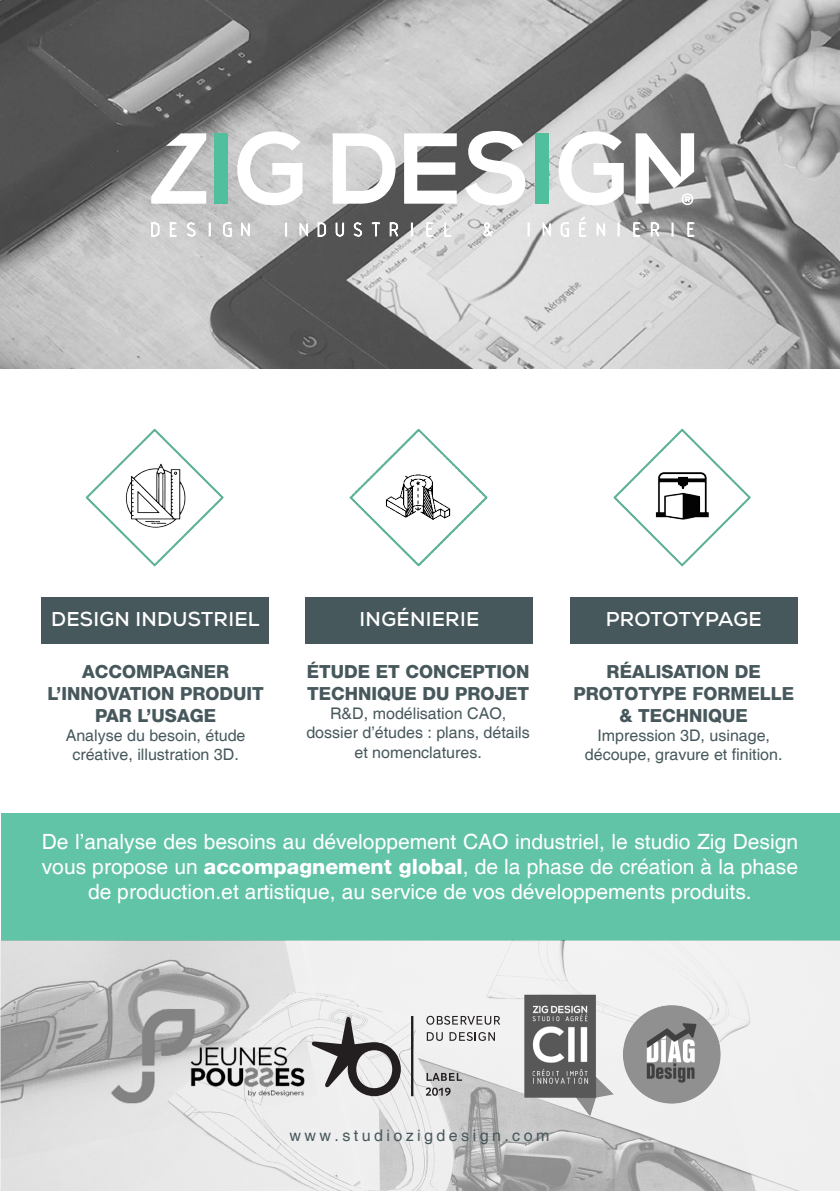
<style>
.page{position:relative;width:840px;height:1191px;background:#fff}
.page>*{position:absolute;margin:0;border:0;box-sizing:border-box;transform-origin:0 0}
.t1{font:21px/25.2px "Helvetica";color:#fff;text-align:center}
.t2{font:700 20px "Nexa";letter-spacing:.015em;color:#fff}
.t3{font:800 18px/21.6px "Helvetica 85";color:#47585c;text-align:center}
.t4{font:16px/19.2px "Helvetica";color:#47585c;text-align:center}
.t5{font:16px "Helvetica";letter-spacing:.215em;color:#47585c}
.s1{font-family:"Helvetica 85";font-weight:800}
</style>
<div class="page">
<div style="left:1px;top:813px;width:838px;height:127px;background:#62c4a7"></div>
<img style="left:0;top:940px;width:839px;height:251px">
<img style="left:0;top:0;width:839px;height:369px">
<svg style="left:150px;top:222px;width:10px;height:16px"></svg>
<svg style="left:169px;top:222px;width:8px;height:15px"></svg>
<svg style="left:186px;top:221px;width:10px;height:17px"></svg>
<div style="left:208px;top:222px;width:3px;height:14px;border:2px solid #fff"></div>
<svg style="left:222px;top:221px;width:10px;height:16px"></svg>
<svg style="left:240px;top:219px;width:10px;height:21px"></svg>
<svg style="left:285px;top:222px;width:2px;height:14px"></svg>
<svg style="left:299px;top:219px;width:9px;height:21px"></svg>
<svg style="left:317px;top:222px;width:10px;height:16px"></svg>
<svg style="left:334px;top:222px;width:10px;height:16px"></svg>
<svg style="left:352px;top:221px;width:11px;height:17px"></svg>
<svg style="left:371px;top:222px;width:9px;height:15px"></svg>
<svg style="left:389px;top:221px;width:10px;height:17px"></svg>
<div style="left:410px;top:222px;width:3px;height:14px;border:2px solid #fff"></div>
<svg style="left:425px;top:222px;width:9px;height:15px"></svg>
<svg style="left:443px;top:222px;width:9px;height:15px"></svg>
<svg style="left:482px;top:221px;width:12px;height:17px"></svg>
<svg style="left:527px;top:222px;width:2px;height:14px"></svg>
<svg style="left:541px;top:219px;width:10px;height:21px"></svg>
<svg style="left:559px;top:221px;width:10px;height:16px"></svg>
<svg style="left:578px;top:215px;width:8px;height:22px"></svg>
<svg style="left:595px;top:219px;width:10px;height:21px"></svg>
<svg style="left:617px;top:222px;width:2px;height:14px"></svg>
<svg style="left:632px;top:222px;width:8px;height:15px"></svg>
<svg style="left:649px;top:221px;width:11px;height:17px"></svg>
<svg style="left:671px;top:222px;width:2px;height:14px"></svg>
<svg style="left:686px;top:222px;width:8px;height:15px"></svg>
<div style="left:214px;top:133px;width:13px;height:71px;background:#51be9e"></div>
<svg style="left:237px;top:131px;width:65px;height:74px"></svg>
<svg style="left:332px;top:133px;width:63px;height:71px"></svg>
<svg style="left:404px;top:133px;width:52px;height:71px"></svg>
<svg style="left:465px;top:131px;width:60px;height:74px"></svg>
<div style="left:535px;top:133px;width:13px;height:71px;background:#51be9e"></div>
<svg style="left:558px;top:131px;width:65px;height:74px"></svg>
<svg style="left:151px;top:133px;width:55px;height:71px"></svg>
<svg style="left:635px;top:133px;width:58px;height:72px"></svg>
<svg style="left:426px;top:1015px;width:70px;height:9px"></svg>
<svg style="left:426px;top:1032px;width:16px;height:9px"></svg>
<svg style="left:449px;top:1032px;width:45px;height:9px"></svg>
<svg style="left:426px;top:1073px;width:36px;height:7px"></svg>
<svg style="left:425px;top:1087px;width:25px;height:9px"></svg>
<svg style="left:311px;top:1016px;width:89px;height:80px"></svg>
<hr style="left:411px;top:1016px;width:2px;height:80px;background:#231f20">
<img style="left:106px;top:998px;width:205px;height:114px">
<img style="left:496px;top:992px;width:127px;height:127px">
<img style="left:617px;top:1005px;width:115px;height:107px">
<div style="left:41px;top:597px;width:228px;height:46px;background:#47585c"></div>
<div style="left:569px;top:597px;width:228px;height:46px;background:#47585c"></div>
<div style="left:304px;top:597px;width:228px;height:46px;background:#47585c"></div>
<img style="left:85px;top:428px;width:139px;height:139px">
<img style="left:349px;top:429px;width:139px;height:138px">
<img style="left:613px;top:428px;width:138px;height:139px">
<p class="t2" style="left:51px;top:606px;width:210px">DESIGN INDUSTRIEL</p>
<p class="t2" style="left:359px;top:606px;width:121px">INGÉNIERIE</p>
<p class="t2" style="left:605px;top:606px;width:157px">PROTOTYPAGE</p>
<p class="t3" style="left:47px;top:661px;width:218px">ACCOMPAGNER<br>L’INNOVATION PRODUIT<br>PAR L’USAGE</p>
<p class="t4" style="left:66px;top:726px;width:181px">Analyse du besoin, étude créative, illustration 3D.</p>
<p class="t3" style="left:306px;top:661px;width:224px;text-align:left">ÉTUDE ET CONCEPTION<br>TECHNIQUE DU PROJET</p>
<p class="t4" style="left:306px;top:704px;width:225px">R&amp;D, modélisation CAO, dossier d’études : plans, détails et nomenclatures.</p>
<p class="t3" style="left:573px;top:661px;width:222px">RÉALISATION DE<br>PROTOTYPE FORMELLE &amp; TECHNIQUE</p>
<p class="t4" style="left:584px;top:726px;width:199px">Impression 3D, usinage, découpe, gravure et finition.</p>
<p class="t1" style="left:42px;top:829px;width:757px">De l’analyse des besoins au développement CAO industriel, le studio Zig Design vous propose un <span class="s1">accompagnement global</span>, de la phase de création à la phase de production.et artistique, au service de vos développements produits.</p>
<p class="t5" style="left:289px;top:1125px;width:261px">www.studiozigdesign.com</p>
</div>
